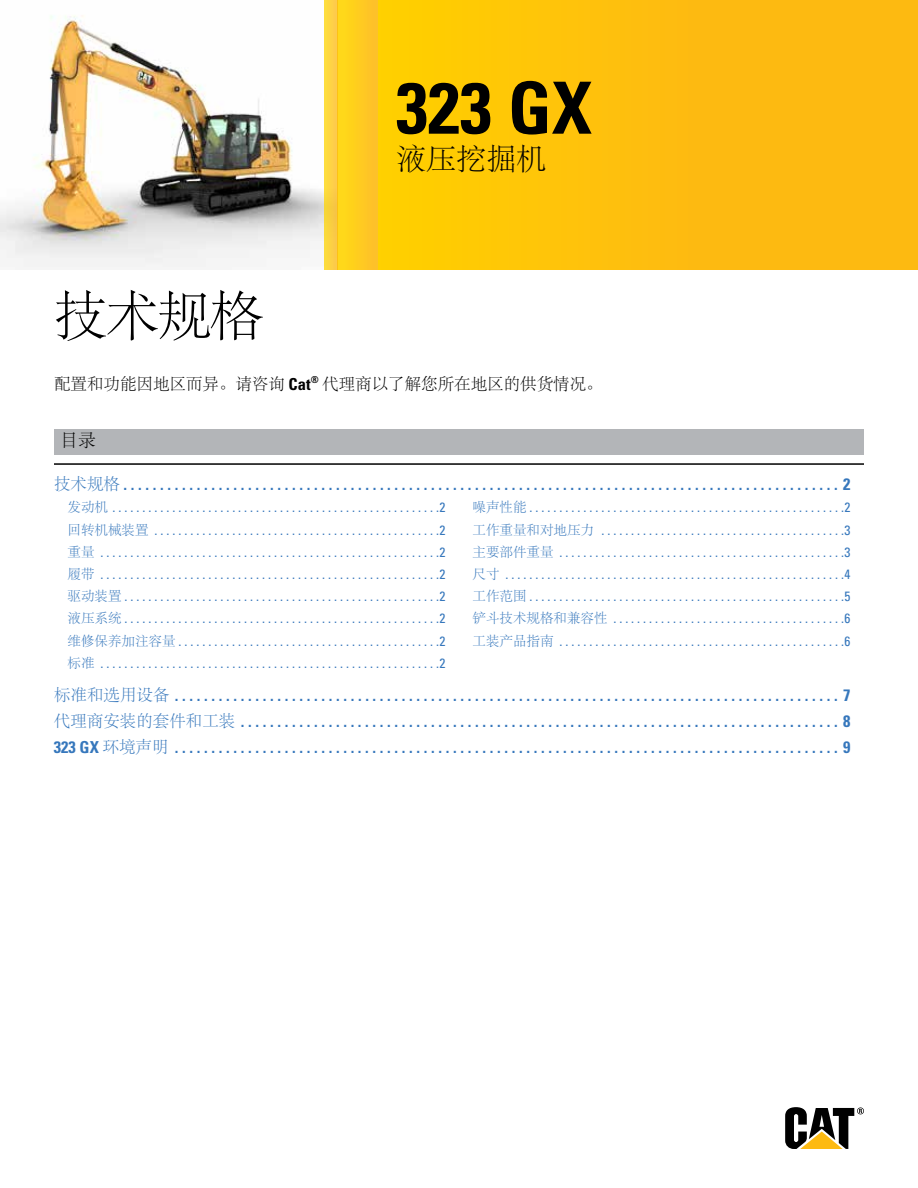
<style>
.page{position:relative;width:918px;height:1188px;background:#fff}
.page>*{position:absolute;margin:0;border:0;box-sizing:border-box;transform-origin:0 0}
.t1{font:700 condensed 72px "Univers LT Std";color:#000}
.t2{font:300 54px "Adobe Song Std";color:#000}
.t3{font:300 30px "Adobe Song Std";color:#000}
.t4{font:300 18px "Adobe Song Std";color:#000}
.t5{font:700 condensed 16.5px/26px "Univers LT Std";color:#3677bc;text-align:justify}
.t6{font:300 16.5px "Adobe Song Std";color:#000}
.t7{font:condensed 13.5px/22.2px "Univers LT Std";color:#3677bc;text-align:justify}
.s1{font-family:"Univers LT Std";font-weight:700;font-stretch:condensed}
.s2{font-family:"Adobe Song Std";font-weight:300;font-stretch:normal}
</style>
<div class="page">
<img style="left:0;top:15px;width:324px;height:252px">
<div style="left:378px;top:0;width:540px;height:270px;background:linear-gradient(to right,#ffcd02,#fdb516)"></div>
<div style="left:338px;top:0;width:40px;height:270px;background:#ffcd1e"></div>
<div style="left:324px;top:0;width:14px;height:270px;background:#fed244"></div>
<div style="left:54px;top:429px;width:810px;height:26px;background:#b3b5b8"></div>
<hr style="left:54px;top:463px;width:810px;height:2px;background:#000">
<svg style="left:785px;top:1107px;width:79px;height:42px"></svg>
<h2 class="t2" style="left:54px;top:287px;width:211px">技术规格</h2>
<h1 class="t1" style="left:396px;top:64px;width:197px">323 GX</h1>
<h3 class="t3" style="left:396px;top:143px;width:151px">液压挖掘机</h3>
<p class="t6" style="left:54px;top:375px;width:550px">配置和功能因地区而异。请咨询 <span class="s1">Cat</span><sup>®</sup> 代理商以了解您所在地区的供货情况。</p>
<h3 class="t4" style="left:60px;top:431px;width:37px">目录</h3>
<p class="t5" style="left:54px;top:471px;width:798px"><span class="s2">技术规格</span>..................................................................................................2</p>
<p class="t7" style="left:68px;top:496px;width:379px"><span class="s2">发动机</span>.......................................................2<span class="s2">回转机械装置</span> . . . . . . . . . . . . . . . . . . . . . . . . . . . . . . . . . . . . . . . . . . . . . . . .2<span class="s2">重量</span> . . . . . . . . . . . . . . . . . . . . . . . . . . . . . . . . . . . . . . . . . . . . . . . . . . . . . . . . .2<span class="s2">履带</span> . . . . . . . . . . . . . . . . . . . . . . . . . . . . . . . . . . . . . . . . . . . . . . . . . . . . . . . . .2<span class="s2">驱动装置</span>.....................................................2<span class="s2">液压系统</span>.....................................................2<span class="s2">维修保养加注容量</span>............................................2<span class="s2">标准</span> . . . . . . . . . . . . . . . . . . . . . . . . . . . . . . . . . . . . . . . . . . . . . . . . . . . . . . . . .2</p>
<p class="t7" style="left:472px;top:496px;width:379px;text-align:left"><span class="s2">噪声性能</span>.....................................................2<span class="s2">工作重量和对地压力</span> .........................................3<span class="s2">主要部件重量</span> . . . . . . . . . . . . . . . . . . . . . . . . . . . . . . . . . . . . . . . . . . . . . . . .3<span class="s2">尺寸</span> . . . . . . . . . . . . . . . . . . . . . . . . . . . . . . . . . . . . . . . . . . . . . . . . . . . . . . . . .4<span class="s2">工作范围</span>.....................................................5<span class="s2">铲斗技术规格和兼容性</span> . . . . . . . . . . . . . . . . . . . . . . . . . . . . . . . . . . . . . . .6<span class="s2">工装产品指南</span> . . . . . . . . . . . . . . . . . . . . . . . . . . . . . . . . . . . . . . . . . . . . . . . .6</p>
<p class="t5" style="left:54px;top:682px;width:798px"><span class="s2">标准和选用设备</span>...........................................................................................7<span class="s2">代理商安装的套件和工装</span>..................................................................................8<br>323 GX <span class="s2">环境声明</span> ...........................................................................................9</p>
</div>
